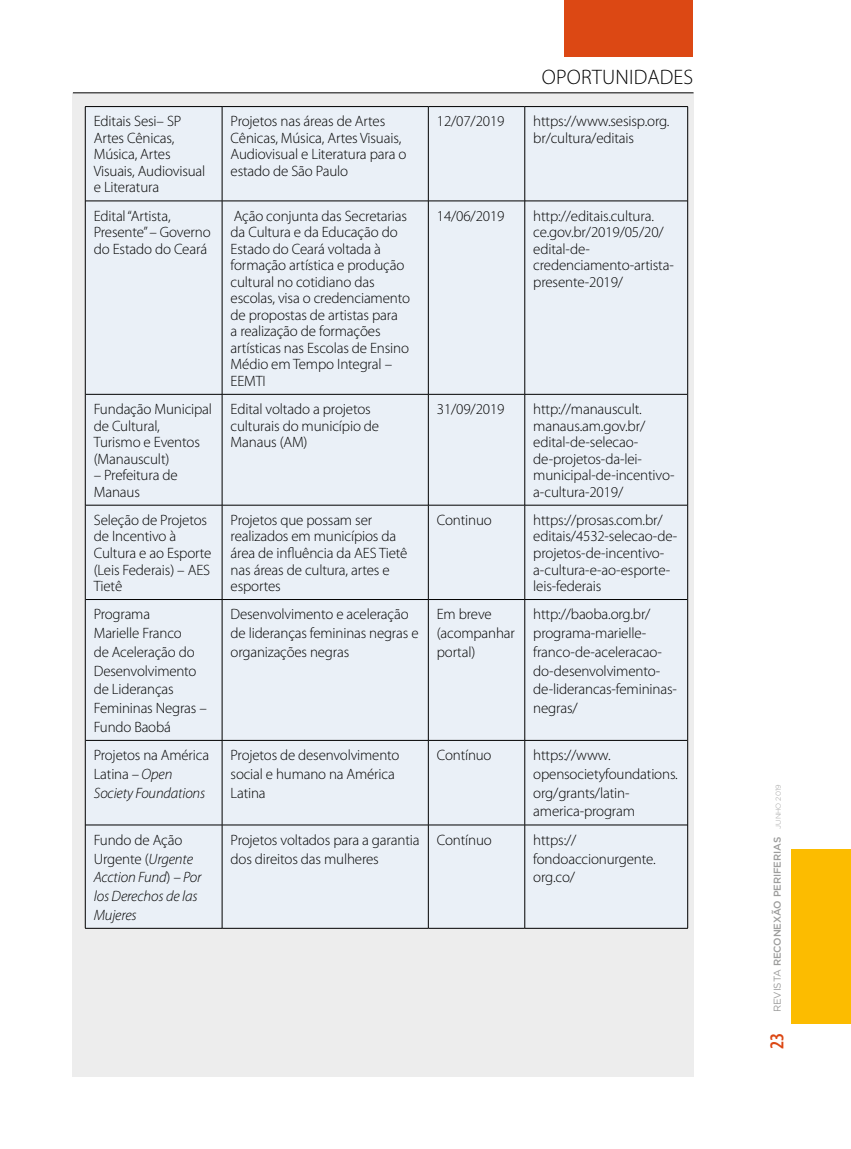
<style>
.page{position:relative;width:851px;height:1149px;background:#fff}
.page>*{position:absolute;margin:0;border:0;box-sizing:border-box;transform-origin:0 0}
.t1{font:300 21px "Myriad Pro";letter-spacing:.01em;color:#000}
.t2{font:300 15px/16.5px "Myriad Pro";letter-spacing:-.01em;color:#000}
.t3{font:italic 300 15px/18.8px "Myriad Pro";letter-spacing:-.01em;color:#000}
.t4{font:500 9.9px "Gotham";letter-spacing:-.01em;color:#9d9d9c}
.s1{font-style:italic}
.s2{font-style:normal}
.s3{font-family:"Myriad Pro";font-weight:600;font-stretch:condensed;font-size:19.95px;color:#dc4814}
.s4{font-weight:400}
.s5{font-weight:300;font-size:7.05px}
</style>
<div class="page">
<div style="left:72px;top:94px;width:621px;height:982px;background:#ededed"></div>
<div style="left:564px;top:1px;width:129px;height:56px;background:#dc4814"></div>
<div style="left:791px;top:848px;width:59px;height:175px;background:#fcbc00"></div>
<hr style="left:73px;top:93px;width:620px;height:1px;background:#000">
<div style="left:86px;top:107px;width:601px;height:820px;background:#eaf0f7"></div>
<hr style="left:85px;top:106px;width:137px;height:1px;background:#000">
<hr style="left:222px;top:106px;width:206px;height:1px;background:#000">
<hr style="left:428px;top:106px;width:96px;height:1px;background:#000">
<hr style="left:524px;top:106px;width:163px;height:1px;background:#000">
<hr style="left:85px;top:200px;width:137px;height:1px;background:#000">
<hr style="left:222px;top:200px;width:206px;height:1px;background:#000">
<hr style="left:428px;top:200px;width:96px;height:1px;background:#000">
<hr style="left:525px;top:200px;width:162px;height:1px;background:#000">
<hr style="left:85px;top:394px;width:137px;height:1px;background:#000">
<hr style="left:222px;top:394px;width:206px;height:1px;background:#000">
<hr style="left:428px;top:394px;width:96px;height:1px;background:#000">
<hr style="left:525px;top:394px;width:162px;height:1px;background:#000">
<hr style="left:222px;top:107px;width:1px;height:94px;background:#000">
<hr style="left:428px;top:107px;width:1px;height:94px;background:#000">
<hr style="left:222px;top:201px;width:1px;height:193px;background:#000">
<hr style="left:428px;top:201px;width:1px;height:193px;background:#000">
<hr style="left:222px;top:394px;width:1px;height:111px;background:#000">
<hr style="left:428px;top:394px;width:1px;height:111px;background:#000">
<hr style="left:222px;top:505px;width:1px;height:94px;background:#000">
<hr style="left:428px;top:505px;width:1px;height:94px;background:#000">
<hr style="left:222px;top:599px;width:1px;height:141px;background:#000">
<hr style="left:428px;top:599px;width:1px;height:141px;background:#000">
<hr style="left:222px;top:740px;width:1px;height:84px;background:#000">
<hr style="left:428px;top:740px;width:1px;height:84px;background:#000">
<hr style="left:222px;top:824px;width:1px;height:103px;background:#000">
<hr style="left:428px;top:824px;width:1px;height:103px;background:#000">
<hr style="left:85px;top:107px;width:1px;height:94px;background:#000">
<hr style="left:524px;top:107px;width:1px;height:94px;background:#000">
<hr style="left:687px;top:107px;width:1px;height:94px;background:#000">
<hr style="left:85px;top:201px;width:1px;height:193px;background:#000">
<hr style="left:524px;top:201px;width:1px;height:193px;background:#000">
<hr style="left:687px;top:201px;width:1px;height:193px;background:#000">
<hr style="left:85px;top:394px;width:1px;height:111px;background:#000">
<hr style="left:524px;top:394px;width:1px;height:111px;background:#000">
<hr style="left:687px;top:394px;width:1px;height:111px;background:#000">
<hr style="left:85px;top:505px;width:1px;height:94px;background:#000">
<hr style="left:524px;top:505px;width:1px;height:94px;background:#000">
<hr style="left:687px;top:505px;width:1px;height:94px;background:#000">
<hr style="left:85px;top:599px;width:1px;height:141px;background:#000">
<hr style="left:524px;top:599px;width:1px;height:141px;background:#000">
<hr style="left:687px;top:599px;width:1px;height:141px;background:#000">
<hr style="left:85px;top:740px;width:1px;height:84px;background:#000">
<hr style="left:524px;top:740px;width:1px;height:84px;background:#000">
<hr style="left:687px;top:740px;width:1px;height:84px;background:#000">
<hr style="left:85px;top:824px;width:1px;height:103px;background:#000">
<hr style="left:524px;top:824px;width:1px;height:103px;background:#000">
<hr style="left:687px;top:824px;width:1px;height:103px;background:#000">
<hr style="left:85px;top:505px;width:137px;height:1px;background:#000">
<hr style="left:222px;top:505px;width:206px;height:1px;background:#000">
<hr style="left:428px;top:505px;width:96px;height:1px;background:#000">
<hr style="left:524px;top:505px;width:163px;height:1px;background:#000">
<hr style="left:85px;top:599px;width:137px;height:1px;background:#000">
<hr style="left:222px;top:599px;width:206px;height:1px;background:#000">
<hr style="left:428px;top:599px;width:96px;height:1px;background:#000">
<hr style="left:524px;top:599px;width:163px;height:1px;background:#000">
<hr style="left:85px;top:740px;width:137px;height:1px;background:#000">
<hr style="left:222px;top:740px;width:206px;height:1px;background:#000">
<hr style="left:428px;top:740px;width:96px;height:1px;background:#000">
<hr style="left:524px;top:740px;width:163px;height:1px;background:#000">
<hr style="left:85px;top:824px;width:137px;height:1px;background:#000">
<hr style="left:222px;top:824px;width:206px;height:1px;background:#000">
<hr style="left:428px;top:824px;width:96px;height:1px;background:#000">
<hr style="left:524px;top:824px;width:163px;height:1px;background:#000">
<hr style="left:85px;top:927px;width:137px;height:1px;background:#000">
<hr style="left:222px;top:927px;width:206px;height:1px;background:#000">
<hr style="left:428px;top:927px;width:96px;height:1px;background:#000">
<hr style="left:524px;top:927px;width:163px;height:1px;background:#000">
<h1 class="t1" style="left:541px;top:64px;width:153px">OPORTUNIDADES</h1>
<p class="t2" style="left:94px;top:113px;width:113px">Editais Sesi– SP<br>Artes Cênicas,<br>Música, Artes<br>Visuais, Audiovisual e Literatura</p>
<p class="t2" style="left:230px;top:113px;width:177px">Projetos nas áreas de Artes<br>Cênicas, Música, Artes Visuais,<br>Audiovisual e Literatura para o estado de São Paulo</p>
<p class="t2" style="left:437px;top:113px;width:69px">12/07/2019</p>
<p class="t2" style="left:533px;top:113px;width:138px">https://www.sesisp.org. br/cultura/editais</p>
<p class="t2" style="left:94px;top:207px;width:118px">Edital “Artista,<br>Presente” – Governo do Estado do Ceará</p>
<p class="t2" style="left:230px;top:207px;width:181px">Ação conjunta das Secretarias da Cultura e da Educação do<br>Estado do Ceará voltada à formação artística e produção cultural no cotidiano das escolas, visa o credenciamento de propostas de artistas para<br>a realização de formações artísticas nas Escolas de Ensino<br>Médio em Tempo Integral –<br>EEMTI</p>
<p class="t2" style="left:437px;top:207px;width:69px">14/06/2019</p>
<p class="t2" style="left:533px;top:207px;width:142px">http://editais.cultura. ce.gov.br/2019/05/20/ edital-de&shy;credenciamento-artista&shy;presente-2019/</p>
<p class="t2" style="left:94px;top:400px;width:120px">Fundação Municipal de Cultural,<br>Turismo e Eventos (Manauscult)</p>
<p class="t2" style="left:94px;top:466px;width:85px">– Prefeitura de<br>Manaus</p>
<p class="t2" style="left:230px;top:400px;width:150px">Edital voltado a projetos culturais do município de<br>Manaus (AM)</p>
<p class="t2" style="left:437px;top:400px;width:69px">31/09/2019</p>
<p class="t2" style="left:533px;top:400px;width:143px">http://manauscult. manaus.am.gov.br/ edital-de-selecao&shy;de-projetos-da-lei&shy;municipal-de-incentivo&shy;a-cultura-2019/</p>
<p class="t2" style="left:94px;top:511px;width:119px">Seleção de Projetos de Incentivo à<br>Cultura e ao Esporte (Leis Federais) – AES<br>Tietê</p>
<p class="t2" style="left:230px;top:511px;width:178px">Projetos que possam ser realizados em municípios da área de influência da AES Tietê nas áreas de cultura, artes e esportes</p>
<p class="t2" style="left:437px;top:511px;width:57px">Continuo</p>
<p class="t2" style="left:533px;top:511px;width:146px">https://prosas.com.br/ editais/4532-selecao-de&shy;projetos-de-incentivo&shy;a-cultura-e-ao-esporte&shy;leis-federais</p>
<p class="t2" style="left:94px;top:604px;width:114px;line-height:18.8px">Programa<br>Marielle Franco<br>de Aceleração do<br>Desenvolvimento de Lideranças<br>Femininas Negras –<br>Fundo Baobá</p>
<p class="t2" style="left:230px;top:604px;width:189px;line-height:18.8px">Desenvolvimento e aceleração de lideranças femininas negras e organizações negras</p>
<p class="t2" style="left:437px;top:604px;width:79px;line-height:18.8px">Em breve (acompanhar portal)</p>
<p class="t2" style="left:533px;top:604px;width:145px;line-height:18.8px">http://baoba.org.br/ programa-marielle&shy;franco-de-aceleracao&shy;do-desenvolvimento&shy;de-liderancas-femininas&shy;negras/</p>
<p class="t2" style="left:94px;top:745px;width:117px;line-height:18.8px">Projetos na América<br>Latina – <span class="s1">Open<br>Society Foundations</span></p>
<p class="t2" style="left:230px;top:745px;width:170px;line-height:18.8px">Projetos de desenvolvimento social e humano na América<br>Latina</p>
<p class="t2" style="left:437px;top:746px;width:56px">Contínuo</p>
<p class="t2" style="left:533px;top:745px;width:146px;line-height:18.8px">https://www. opensocietyfoundations. org/grants/latin&shy;america-program</p>
<p class="t3" style="left:94px;top:830px;width:109px"><span class="s2">Fundo de Ação<br>Urgente (</span>Urgente<br>Acction Fund<span class="s2">)</span> – Por los Derechos de las<br>Mujeres</p>
<p class="t2" style="left:230px;top:830px;width:190px;line-height:18.8px">Projetos voltados para a garantia dos direitos das mulheres</p>
<p class="t2" style="left:437px;top:831px;width:57px">Contínuo</p>
<p class="t2" style="left:533px;top:830px;width:124px;line-height:18.8px">https:// fondoaccionurgente. org.co/</p>
<p class="t4" style="left:770px;top:1048px;width:265px;rotate:-90deg"><span class="s3">23</span> <span class="s4">REVISTA</span> RECONEXÃO PERIFERIAS <span class="s5">JUNHO 2019</span></p>
</div>
